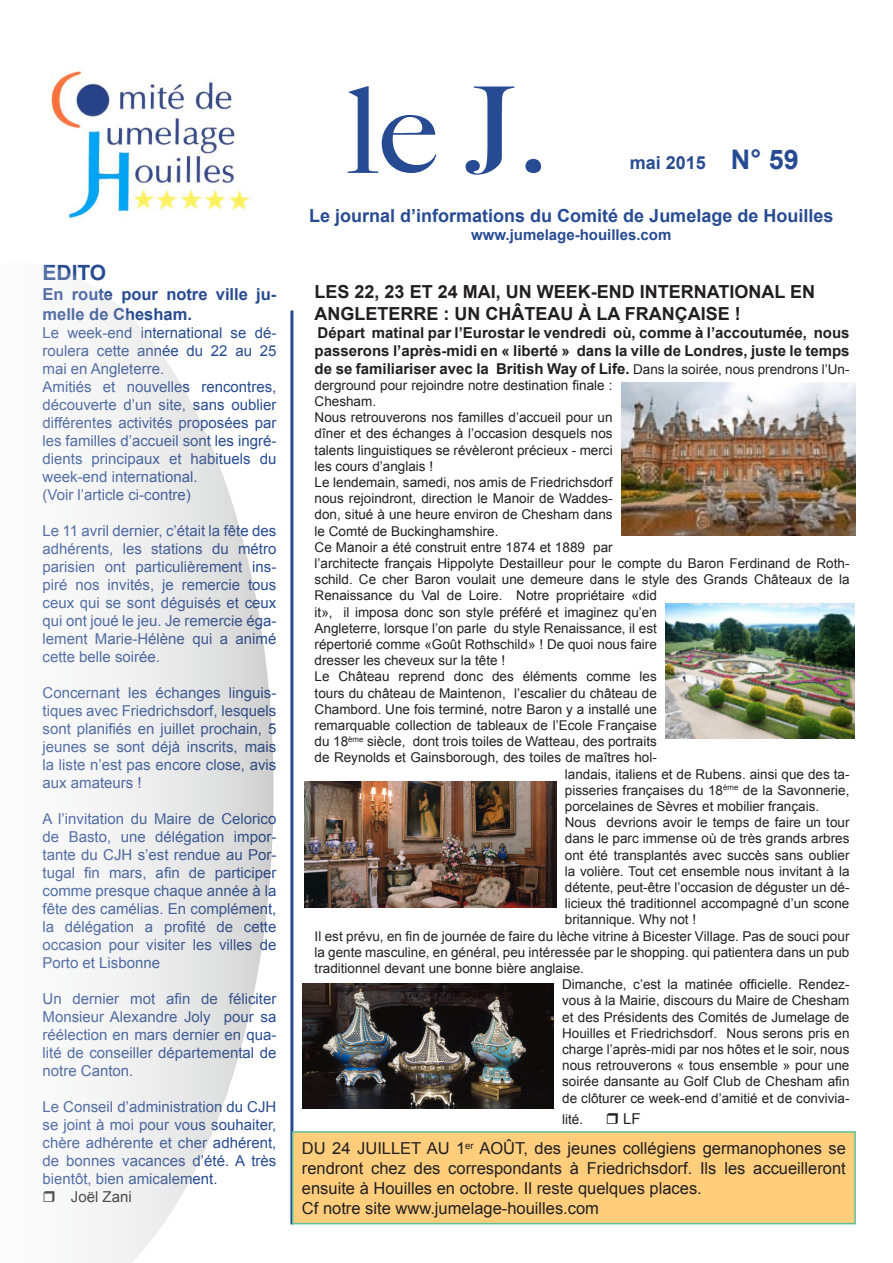
<style>
.page{position:relative;width:893px;height:1263px;background:#fff}
.page>*{position:absolute;margin:0;border:0;box-sizing:border-box;transform-origin:0 0}
.t1{font:500 120px "Big Caslon";color:#274b92;scale:1.1 1}
.t2{font:700 21px "Arial";color:#274b92}
.t3{font:700 18px/21.6px "Arial";color:#231f20}
.t4{font:700 18px "Arial";color:#274b92}
.t5{font:16.5px/19.8px "Arial";color:#231f20;text-align:justify}
.t6{font:700 16.5px/19.8px "Arial";color:#274b92}
.t7{font:15px/18px "Arial";color:#274b92;text-align:justify}
.t8{font:700 15px/18px "Arial";color:#231f20;text-align:justify}
.t9{font:700 15px "Arial";color:#274b92}
.t10{font:15px "Arial";color:#231f20}
.t11{font:13.5px/16.2px "Arial";color:#231f20;text-align:justify}
.s1{font-size:27px}
.s2{font-weight:400;font-size:13.5px}
</style>
<div class="page">
<img style="left:51px;top:72px;width:203px;height:147px">
<hr style="left:290px;top:310px;width:3px;height:914px;background:#274b92">
<svg style="left:97px;top:289px;width:177px;height:974px"></svg>
<img style="left:621px;top:383px;width:234px;height:153px">
<img style="left:302px;top:983px;width:252px;height:126px">
<img style="left:305px;top:781px;width:251px;height:127px">
<img style="left:665px;top:603px;width:189px;height:135px">
<div style="left:293px;top:1132px;width:562px;height:92px;background:#fece7d"></div>
<div style="left:292px;top:1131px;width:564px;height:93px;border:2px solid #5cc198"></div>
<p class="t2" style="left:43px;top:259px;width:65px">EDITO</p>
<p class="t6" style="left:43px;top:285px;width:235px">En route pour notre ville ju&shy;melle de Chesham.</p>
<p class="t7" style="left:43px;top:324px;width:235px">Le week-end international se dé&shy;roulera cette année du 22 au 25 mai en Angleterre.</p>
<p class="t7" style="left:43px;top:378px;width:235px">Amitiés et nouvelles rencontres, découverte d’un site, sans oublier différentes activités proposées par les familles d’accueil sont les ingré&shy;dients principaux et habituels du week-end international.</p>
<p class="t7" style="left:43px;top:486px;width:150px">(Voir l’article ci-contre)</p>
<p class="t7" style="left:43px;top:522px;width:235px">Le 11 avril dernier, c’était la fête des adhérents, les stations du métro parisien ont particulièrement ins&shy;piré nos invités, je remercie tous ceux qui se sont déguisés et ceux qui ont joué le jeu. Je remercie éga&shy;lement Marie-Hélène qui a animé cette belle soirée.</p>
<p class="t7" style="left:43px;top:684px;width:235px">Concernant les échanges linguis&shy;tiques avec Friedrichsdorf, lesquels sont planifiés en juillet prochain, 5 jeunes se sont déjà inscrits, mais la liste n’est pas encore close, avis aux amateurs !</p>
<p class="t7" style="left:43px;top:810px;width:235px">A l’invitation du Maire de Celorico de Basto, une délégation impor&shy;tante du CJH s’est rendue au Por&shy;tugal fin mars, afin de participer comme presque chaque année à la fête des camélias. En complément, la délégation a profité de cette occasion pour visiter les villes de Porto et Lisbonne</p>
<p class="t7" style="left:43px;top:990px;width:235px">Un dernier mot afin de féliciter Monsieur Alexandre Joly pour sa réélection en mars dernier en qua&shy;lité de conseiller départemental de notre Canton.</p>
<p class="t7" style="left:43px;top:1098px;width:235px">Le Conseil d’administration du CJH se joint à moi pour vous souhaiter, chère adhérente et cher adhérent, de bonnes vacances d’été. A très bientôt, bien amicalement.</p>
<p class="t10" style="left:71px;top:1187px;width:62px">Joël Zani</p>
<p class="t1" style="left:347px;top:61px;width:185px">le J.</p>
<p class="t4" style="left:630px;top:151px;width:170px">mai 2015 <span class="s1">N° 59</span></p>
<p class="t4" style="left:309px;top:203px;width:526px">Le journal d’informations du Comité de Jumelage de Houilles</p>
<p class="t9" style="left:471px;top:224px;width:202px">www.jumelage-houilles.com</p>
<p class="t3" style="left:315px;top:281px;width:502px">LES 22, 23 ET 24 MAI, UN WEEK-END INTERNATIONAL EN<br>ANGLETERRE : UN CHÂTEAU À LA FRANÇAISE !</p>
<p class="t8" style="left:315px;top:324px;width:536px">Départ matinal par l’Eurostar le vendredi où, comme à l’accoutumée, nous passerons l’après-midi en « liberté » dans la ville de Londres, juste le temps de se familiariser avec la British Way of Life. <span class="s2">Dans la soirée, nous prendrons l’Un-</span></p>
<p class="t11" style="left:315px;top:377px;width:300px">derground pour rejoindre notre destination finale :<br>Chesham.</p>
<p class="t11" style="left:315px;top:409px;width:300px">Nous retrouverons nos familles d’accueil pour un dîner et des échanges à l’occasion desquels nos talents linguistiques se révèleront précieux - merci les cours d’anglais !</p>
<p class="t11" style="left:315px;top:474px;width:300px">Le lendemain, samedi, nos amis de Friedrichsdorf nous rejoindront, direction le Manoir de Waddes&shy;don, situé à une heure environ de Chesham dans le Comté de Buckinghamshire.</p>
<p class="t11" style="left:315px;top:539px;width:536px;text-align:left">Ce Manoir a été construit entre 1874 et 1889 par<br>l’architecte français Hippolyte Destailleur pour le compte du Baron Ferdinand de Roth&shy;schild. Ce cher Baron voulait une demeure dans le style des Grands Châteaux de la Renaissance du Val de Loire. Notre propriétaire «did<br>it», il imposa donc son style préféré et imaginez qu’en<br>Angleterre, lorsque l’on parle du style Renaissance, il est<br>répertorié comme «Goût Rothschild» ! De quoi nous faire<br>dresser les cheveux sur la tête !</p>
<p class="t11" style="left:315px;top:669px;width:344px">Le Château reprend donc des éléments comme les</p>
<p class="t11" style="left:315px;top:685px;width:344px">tours du château de Maintenon, l’escalier du château de</p>
<p class="t11" style="left:315px;top:701px;width:344px">Chambord. Une fois terminé, notre Baron y a installé une</p>
<p class="t11" style="left:315px;top:717px;width:344px">remarquable collection de tableaux de l’Ecole Française</p>
<p class="t11" style="left:315px;top:733px;width:344px">du 18<sup>ème</sup> siècle, dont trois toiles de Watteau, des portraits</p>
<p class="t11" style="left:315px;top:750px;width:344px">de Reynolds et Gainsborough, des toiles de maîtres hol-</p>
<p class="t11" style="left:565px;top:766px;width:286px">landais, italiens et de Rubens. ainsi que des ta-</p>
<p class="t11" style="left:565px;top:782px;width:286px">pisseries françaises du 18<sup>ème</sup> de la Savonnerie,</p>
<p class="t11" style="left:565px;top:798px;width:256px">porcelaines de Sèvres et mobilier français.</p>
<p class="t11" style="left:565px;top:814px;width:286px">Nous devrions avoir le temps de faire un tour dans le parc immense où de très grands arbres ont été transplantés avec succès sans oublier la volière. Tout cet ensemble nous invitant à la détente, peut-être l’occasion de déguster un dé&shy;licieux thé traditionnel accompagné d’un scone britannique. Why not !</p>
<p class="t11" style="left:315px;top:928px;width:536px">Il est prévu, en fin de journée de faire du lèche vitrine à Bicester Village. Pas de souci pour la gente masculine, en général, peu intéressée par le shopping. qui patientera dans un pub traditionnel devant une bonne bière anglaise.</p>
<p class="t11" style="left:562px;top:976px;width:289px">Dimanche, c’est la matinée officielle. Rendez&shy;vous à la Mairie, discours du Maire de Chesham et des Présidents des Comités de Jumelage de Houilles et Friedrichsdorf. Nous serons pris en charge l’après-midi par nos hôtes et le soir, nous nous retrouverons « tous ensemble » pour une soirée dansante au Golf Club de Chesham afin de clôturer ce week-end d’amitié et de convivia-</p>
<p class="t11" style="left:562px;top:1111px;width:23px">lité.</p>
<p class="t10" style="left:623px;top:1109px;width:19px">LF</p>
<p class="t5" style="left:302px;top:1138px;width:545px">DU 24 JUILLET AU 1<sup>er</sup> AOÛT, des jeunes collégiens germanophones se rendront chez des correspondants à Friedrichsdorf. Ils les accueilleront ensuite à Houilles en octobre. Il reste quelques places.</p>
<p class="t5" style="left:302px;top:1198px;width:299px">Cf notre site www.jumelage-houilles.com</p>
</div>
